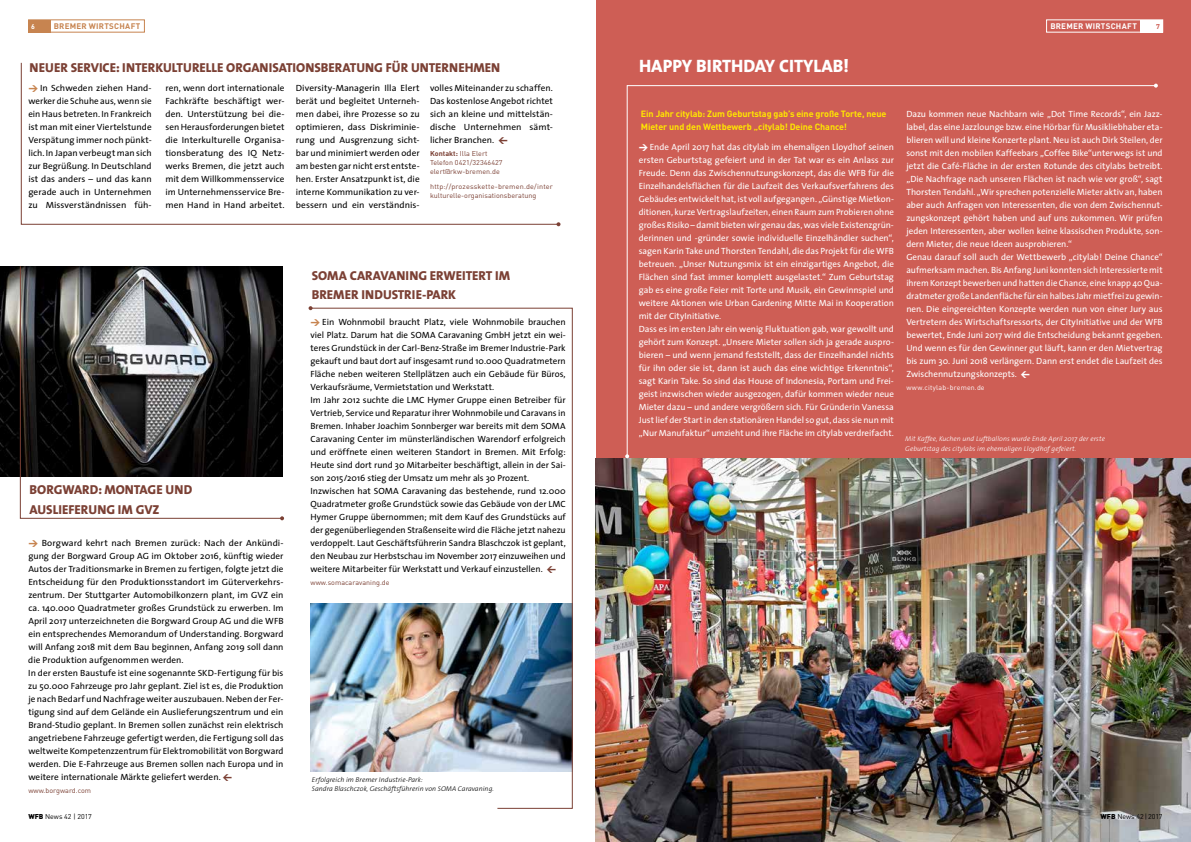
<style>
.page{position:relative;width:1191px;height:842px;background:#fff}
.page>*{position:absolute;margin:0;border:0;box-sizing:border-box;transform-origin:0 0}
.t1{font:800 18px "The Sans";color:#fff}
.t2{font:800 13px/19.5px "The Sans";color:#7b4034}
.t3{font:9px/13px "The Sans";color:#fff}
.t4{font:9px/13px "The Sans";color:#000;text-align:justify;scale:1.04 1}
.t5{font:9px/13px "The Sans";color:#000;text-align:justify}
.t6{font:700 9px/13px "DIN";letter-spacing:-.01em;color:#ffe600}
.t7{font:700 8px "DIN";letter-spacing:.03em;color:#c78450}
.t8{font:700 8px "DIN";letter-spacing:.03em;color:#fff}
.t9{font:italic 300 7px/9.5px "The Sans";letter-spacing:.01em;color:#fff}
.t10{font:7px/9px "DIN";letter-spacing:.005em;color:#7b4034}
.t11{font:italic 300 7px/9.5px "The Sans";letter-spacing:.01em;color:#000}
.t12{font:7px/9px "DIN";letter-spacing:.005em;color:#7b4034;scale:1.04 1}
.t13{font:7px "DIN";color:#000}
.t14{font:7px "DIN";letter-spacing:.025em;color:#fff}
.t15{font:900 7px "DIN";color:#000}
.t16{font:700 7px "DIN";color:#fff}
.t17{font:700 7px "DIN";color:#ce5e55}
.s1{font-family:"DIN Black Expert";color:#c78450}
.s2{font-family:"DIN Black Expert";color:#7b4034}
.s3{font-weight:700}
.s4{font-family:"DIN Black Expert"}
</style>
<div class="page">
<div style="left:596px;top:0;width:595px;height:772px;background:#ce5e55"></div>
<img style="left:595px;top:458px;width:596px;height:384px">
<img style="left:0;top:266px;width:19px;height:210px">
<div style="left:1140px;top:20px;width:22px;height:12px;background:#fff"></div>
<div style="left:28px;top:20px;width:23px;height:12px;background:#c78450"></div>
<div style="left:28px;top:20px;width:117px;height:12px;border:1px solid #c78450"></div>
<div style="left:1046px;top:20px;width:116px;height:12px;border:1px solid #fff"></div>
<svg style="left:626px;top:85px;width:527px;height:372px"></svg>
<svg style="left:625px;top:454px;width:4px;height:4px"></svg>
<svg style="left:1153px;top:84px;width:4px;height:4px"></svg>
<svg style="left:20px;top:62px;width:536px;height:163px"></svg>
<svg style="left:556px;top:222px;width:4px;height:4px"></svg>
<img style="left:310px;top:307px;width:263px;height:502px">
<svg style="left:308px;top:306px;width:4px;height:4px"></svg>
<svg style="left:19px;top:266px;width:264px;height:253px"></svg>
<svg style="left:280px;top:516px;width:4px;height:4px"></svg>
<p class="t16" style="left:31px;top:22px;width:5px">6</p>
<p class="t7" style="left:54px;top:21px;width:67px">BREMER WIRTSCHA</p>
<p class="t7" style="left:131px;top:21px;width:11px">FT</p>
<p class="t8" style="left:1050px;top:21px;width:67px">BREMER WIRTSCHA</p>
<p class="t8" style="left:1127px;top:21px;width:11px">FT</p>
<p class="t17" style="left:1156px;top:22px;width:5px">7</p>
<h2 class="t2" style="left:30px;top:57px;width:472px">NEUER SERVICE: INTERKULTURELLE ORGANISATIONSBERATUNG FÜR UNTERNEHMEN</h2>
<p class="t4" style="left:28px;top:81px;width:120px"><span class="s1">W</span> In Schweden ziehen Hand&shy;werker die Schuhe aus, wenn sie ein Haus betreten. In Frankreich ist man mit einer Viertelstunde Verspätung immer noch pünkt&shy;lich. In Japan verbeugt man sich zur Begrüßung. In Deutschland ist das anders – und das kann gerade auch in Unternehmen zu Missverständnissen füh-</p>
<p class="t5" style="left:165px;top:81px;width:121px">ren, wenn dort internationale Fachkräfte beschäftigt wer&shy;den. Unterstützung bei die&shy;sen Herausforderungen bietet die Interkulturelle Organisa&shy;tionsberatung des IQ Netz&shy;werks Bremen, die jetzt auch mit dem Willkommensservice im Unternehmensservice Bre&shy;men Hand in Hand arbeitet.</p>
<p class="t4" style="left:296px;top:81px;width:121px">Diversity-Managerin Illa Elert berät und begleitet Unterneh&shy;men dabei, ihre Prozesse so zu optimieren, dass Diskriminie&shy;rung und Ausgrenzung sicht&shy;bar und minimiert werden oder am besten gar nicht erst entste&shy;hen. Erster Ansatzpunkt ist, die interne Kommunikation zu ver&shy;bessern und ein verständnis-</p>
<p class="t5" style="left:430px;top:81px;width:124px">volles Miteinander zu schaffen.<br>Das kostenlose Angebot richtet sich an kleine und mittelstän&shy;dische Unternehmen sämt&shy;licher Branchen. <span class="s2">V</span></p>
<p class="t10" style="left:430px;top:149px;width:74px"><span class="s3">Kontakt:</span> Illa Elert<br>Telefon 0421/32346427 elert@rkw-bremen.de</p>
<p class="t12" style="left:430px;top:182px;width:120px">http://prozesskette-bremen.de/inter kulturelle-organisationsberatung</p>
<h2 class="t2" style="left:312px;top:265px;width:10px">SOMA</h2>
<h2 class="t2" style="left:312px;top:265px;width:200px;text-indent:38px">CARAVANING ERWEITERT IM<br>BREMER INDUSTRIE-PARK</h2>
<h2 class="t2" style="left:30px;top:480px;width:164px">BORGWARD: MONTAGE UND<br>AUSLIEFERUNG IM GVZ</h2>
<p class="t4" style="left:28px;top:536px;width:247px;text-align:left"><span class="s1">W</span> Borgward kehrt nach Bremen zurück: Nach der Ankündi&shy;gung der Borgward Group AG im Oktober 2016, künftig wieder Autos der Traditionsmarke in Bremen zu fertigen, folgte jetzt die Entscheidung für den Produktionsstandort im Güterverkehrs&shy;zentrum. Der Stuttgarter Automobilkonzern plant, im GVZ ein ca. 140.000 Quadratmeter großes Grundstück zu erwerben. Im April 2017 unterzeichneten die Borgward Group AG und die WFB ein entsprechendes Memorandum of Understanding. Borgward will Anfang 2018 mit dem Bau beginnen, Anfang 2019 soll dann die Produktion aufgenommen werden.<br>In der ersten Baustufe ist eine sogenannte SKD-Fertigung für bis zu 50.000 Fahrzeuge pro Jahr geplant. Ziel ist es, die Produktion je nach Bedarf und Nachfrage weiter auszubauen. Neben der Fer&shy;tigung sind auf dem Gelände ein Auslieferungszentrum und ein Brand-Studio geplant. In Bremen sollen zunächst rein elektrisch angetriebene Fahrzeuge gefertigt werden, die Fertigung soll das weltweite Kompetenzzentrum für Elektromobilität von Borgward werden. Die E-Fahrzeuge aus Bremen sollen nach Europa und in weitere internationale Märkte geliefert werden. <span class="s2">V</span></p>
<p class="t10" style="left:28px;top:786px;width:64px">www.borgward.com</p>
<p class="t5" style="left:310px;top:315px;width:257px;text-align:left"><span class="s1">W</span> Ein Wohnmobil braucht Platz, viele Wohnmobile brauchen viel Platz. Darum hat die SOMA Caravaning GmbH jetzt ein wei&shy;teres Grundstück in der Carl-Benz-Straße im Bremer Industrie-Park gekauft und baut dort auf insgesamt rund 10.000 Quadratmetern Fläche neben weiteren Stellplätzen auch ein Gebäude für Büros, Verkaufsräume, Vermietstation und Werkstatt.<br>Im Jahr 2012 suchte die LMC Hymer Gruppe einen Betreiber für Vertrieb, Service und Reparatur ihrer Wohnmobile und Caravans in Bremen. Inhaber Joachim Sonnberger war bereits mit dem SOMA Caravaning Center im münsterländischen Warendorf erfolgreich und eröffnete einen weiteren Standort in Bremen. Mit Erfolg:<br>Heute sind dort rund 30 Mitarbeiter beschäftigt, allein in der Sai&shy;son 2015/2016 stieg der Umsatz um mehr als 30 Prozent.<br>Inzwischen hat SOMA Caravaning das bestehende, rund 12.000<br>Quadratmeter große Grundstück sowie das Gebäude von der LMC Hymer Gruppe übernommen; mit dem Kauf des Grundstücks auf der gegenüberliegenden Straßenseite wird die Fläche jetzt nahezu verdoppelt. Laut Geschäftsführerin Sandra Blaschczok ist geplant, den Neubau zur Herbstschau im November 2017 einzuweihen und weitere Mitarbeiter für Werkstatt und Verkauf einzustellen. <span class="s2">V</span></p>
<p class="t10" style="left:310px;top:578px;width:81px">www.somacaravaning.de</p>
<p class="t11" style="left:312px;top:774px;width:184px">Erfolgreich im Bremer Industrie-Park:<br>Sandra Blaschczok, Geschäftsführerin von SOMA Caravaning.</p>
<h1 class="t1" style="left:639px;top:50px;width:211px">HAPPY BIRTHDAY CITYLAB!</h1>
<p class="t6" style="left:641px;top:107px;width:247px">Ein Jahr citylab: Zum Geburtstag gab’s eine große Torte, neue<br>Mieter und den Wettbewerb „citylab! Deine Chance!</p>
<p class="t3" style="left:638px;top:140px;width:257px"><span class="s4">W</span> Ende April 2017 hat das citylab im ehemaligen Lloydhof seinen ersten Geburtstag gefeiert und in der Tat war es ein Anlass zur Freude. Denn das Zwischennutzungskonzept, das die WFB für die Einzelhandelsflächen für die Laufzeit des Verkaufsverfahrens des Gebäudes entwickelt hat, ist voll aufgegangen. „Günstige Mietkon&shy;ditionen, kurzeVertragslaufzeiten, einen Raum zum Probieren ohne großes Risiko – damit bietenwir genau das,was viele Existenzgrün&shy;derinnen und -gründer sowie individuelle Einzelhändler suchen“, sagen Karin Take und Thorsten Tendahl, die das Projekt für die WFB betreuen. „Unser Nutzungsmix ist ein einzigartiges Angebot, die Flächen sind fast immer komplett ausgelastet.“ Zum Geburtstag gab es eine große Feier mit Torte und Musik, ein Gewinnspiel und weitere Aktionen wie Urban Gardening Mitte Mai in Kooperation mit der CityInitiative.<br>Dass es im ersten Jahr ein wenig Fluktuation gab, war gewollt und gehört zum Konzept. „Unsere Mieter sollen sich ja gerade auspro&shy;bieren – und wenn jemand feststellt, dass der Einzelhandel nichts für ihn oder sie ist, dann ist auch das eine wichtige Erkenntnis“, sagt Karin Take. So sind das House of Indonesia, Portam und Frei&shy;geist inzwischen wieder ausgezogen, dafür kommen wieder neue Mieter dazu – und andere vergrößern sich. Für Gründerin Vanessa Just lief der Start in den stationären Handel so gut, dass sie nun mit „Nur Manufaktur“ umzieht und ihre Fläche im citylab verdreifacht.</p>
<p class="t3" style="left:906px;top:107px;width:258px">Dazu kommen neue Nachbarn wie „Dot Time Records“, ein Jazz&shy;label, das eine Jazzlounge bzw. eine Hörbar für Musikliebhaber eta&shy;blieren will und kleine Konzerte plant. Neu ist auch Dirk Steilen, der sonst mit den mobilen Kaffeebars „Coffee Bike“unterwegs ist und jetzt die Café-Fläche in der ersten Rotunde des citylabs betreibt. „Die Nachfrage nach unseren Flächen ist nach wie vor groß“, sagt Thorsten Tendahl. „Wir sprechen potenzielle Mieter aktiv an, haben aber auch Anfragen von Interessenten, die von dem Zwischennut&shy;zungskonzept gehört haben und auf uns zukommen. Wir prüfen jeden Interessenten, aber wollen keine klassischen Produkte, son&shy;dern Mieter, die neue Ideen ausprobieren.“<br>Genau darauf soll auch der Wettbewerb „citylab! Deine Chance“ aufmerksam machen. BisAnfang Juni konnten sich Interessierte mit ihrem Konzept bewerben und hatten die Chance, eine knapp 40 Qua&shy;dratmeter große Landenfläche für ein halbes Jahr mietfrei zu gewin&shy;nen. Die eingereichten Konzepte werden nun von einer Jury aus Vertretern des Wirtschaftsressorts, der CityInitiative und der WFB bewertet, Ende Juni 2017 wird die Entscheidung bekannt gegeben.<br>Und wenn es für den Gewinner gut läuft, kann er den Mietvertrag bis zum 30. Juni 2018 verlängern. Dann erst endet die Laufzeit des Zwischennutzungskonzepts. <span class="s4">V</span></p>
<p class="t14" style="left:906px;top:383px;width:80px">www.citylab-bremen.de</p>
<p class="t9" style="left:905px;top:434px;width:201px">Mit Kaffee, Kuchen und Luftballons wurde Ende April 2017 der erste<br>Geburtstag des citylabs im ehemaligen Lloydhof gefeiert.</p>
<p class="t15" style="left:28px;top:812px;width:6px">wfb</p>
<p class="t13" style="left:45px;top:812px;width:48px">News 42 | 2017</p>
<p class="t15" style="left:1100px;top:812px;width:6px">wfb</p>
<p class="t13" style="left:1117px;top:812px;width:47px">News 42 |2017</p>
</div>
